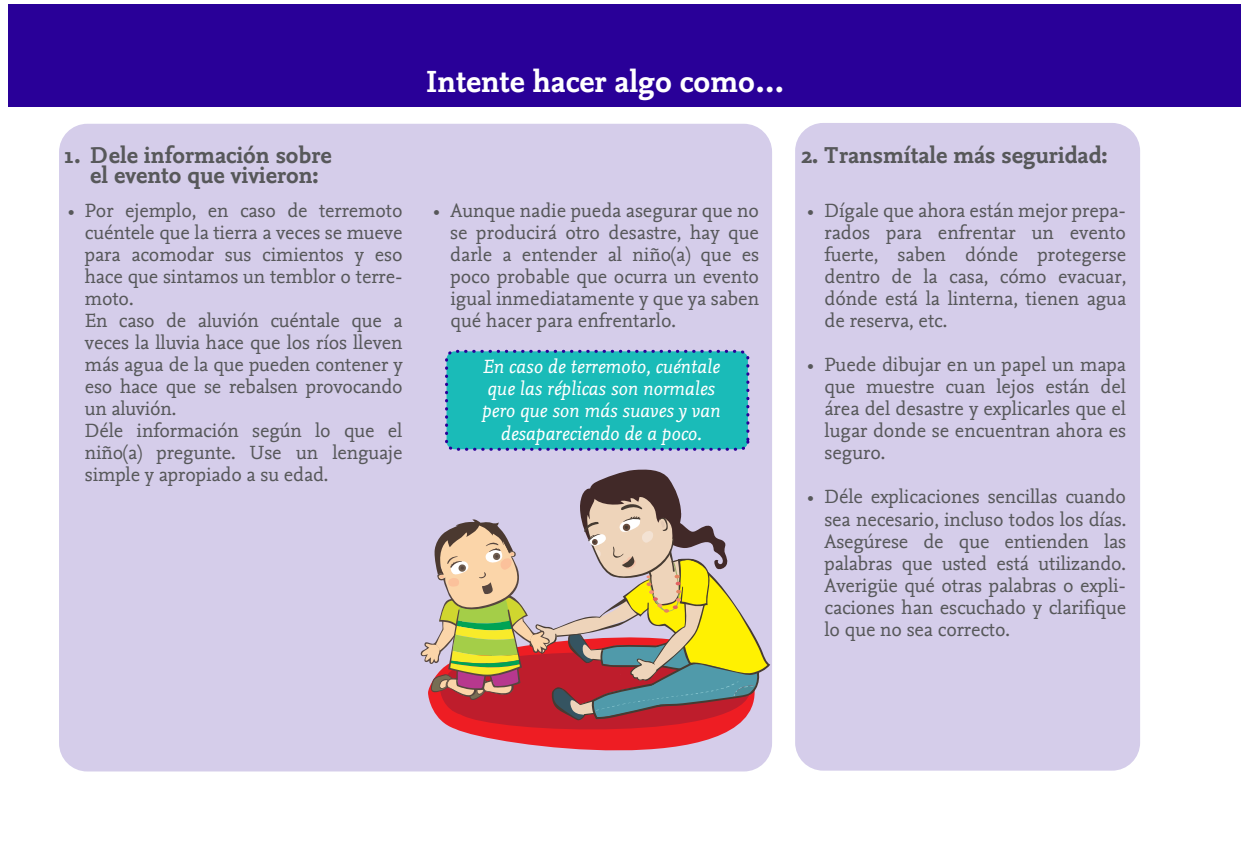
<style>
.page{position:relative;width:1242px;height:846px;background:#fff}
.page>*{position:absolute;margin:0;border:0;box-sizing:border-box;transform-origin:0 0}
.t1{font:700 32px "Nexus Mix";color:#fff}
.t2{font:700 24px/20px "Nexus Mix";color:#57585a;text-align:center}
.t3{font:20px/22px "Nexus Mix";letter-spacing:-.005em;color:#57585a;text-align:justify}
.t4{font:italic 20px/22px "Nexus Mix";color:#fff;text-align:center}
</style>
<div class="page">
<div style="left:8px;top:4px;width:1232px;height:103px;background:#290098"></div>
<div style="left:59px;top:124px;width:713px;height:647px;background:#d5cdea;border-radius:28px"></div>
<div style="left:795px;top:123px;width:345px;height:647px;background:#d5cdea;border-radius:28px"></div>
<div style="left:447px;top:351px;width:301px;height:98px;background:#1abbb8;border-radius:8px"></div>
<div style="left:445px;top:349px;width:304px;height:101px;border:3px dashed #290098;border-radius:8px"></div>
<svg style="left:428px;top:741px;width:327px;height:31px"></svg>
<svg style="left:420px;top:469px;width:350px;height:272px"></svg>
<h1 class="t1" style="left:426px;top:63px;width:361px">Intente hacer algo como…</h1>
<p class="t2" style="left:64px;top:145px;width:269px">1. Dele información sobre el evento que vivieron:</p>
<p class="t2" style="left:801px;top:145px;width:307px">2. Transmítale más seguridad:</p>
<p class="t3" style="left:85px;top:200px;width:319px;text-align:left;text-indent:-17px">• Por ejemplo, en caso de terremoto cuéntele que la tierra a veces se mueve para acomodar sus cimientos y eso hace que sintamos un temblor o terre&shy;moto.<br>En caso de aluvión cuéntale que a veces la lluvia hace que los ríos lleven más agua de la que pueden contener y eso hace que se rebalsen provocando un aluvión.<br>Déle información según lo que el niño(a) pregunte. Use un lenguaje simple y apropiado a su edad.</p>
<p class="t3" style="left:450px;top:200px;width:310px;text-indent:-17px">• Aunque nadie pueda asegurar que no se producirá otro desastre, hay que darle a entender al niño(a) que es poco probable que ocurra un evento igual inmediatamente y que ya saben qué hacer para enfrentarlo.</p>
<p class="t3" style="left:824px;top:200px;width:303px;text-indent:-17px">• Dígale que ahora están mejor prepa&shy;rados para enfrentar un evento fuerte, saben dónde protegerse dentro de la casa, cómo evacuar, dónde está la linterna, tienen agua de reserva, etc.</p>
<p class="t3" style="left:824px;top:354px;width:303px;text-indent:-17px">• Puede dibujar en un papel un mapa que muestre cuan lejos están del área del desastre y explicarles que el lugar donde se encuentran ahora es seguro.</p>
<p class="t3" style="left:824px;top:486px;width:303px;text-indent:-17px">• Déle explicaciones sencillas cuando sea necesario, incluso todos los días.<br>Asegúrese de que entienden las palabras que usted está utilizando.<br>Averigüe qué otras palabras o expli&shy;caciones han escuchado y clarifique lo que no sea correcto.</p>
<p class="t4" style="left:482px;top:356px;width:240px">En caso de terremoto, cuéntale que las réplicas son normales pero que son más suaves y van desapareciendo de a poco.</p>
</div>
